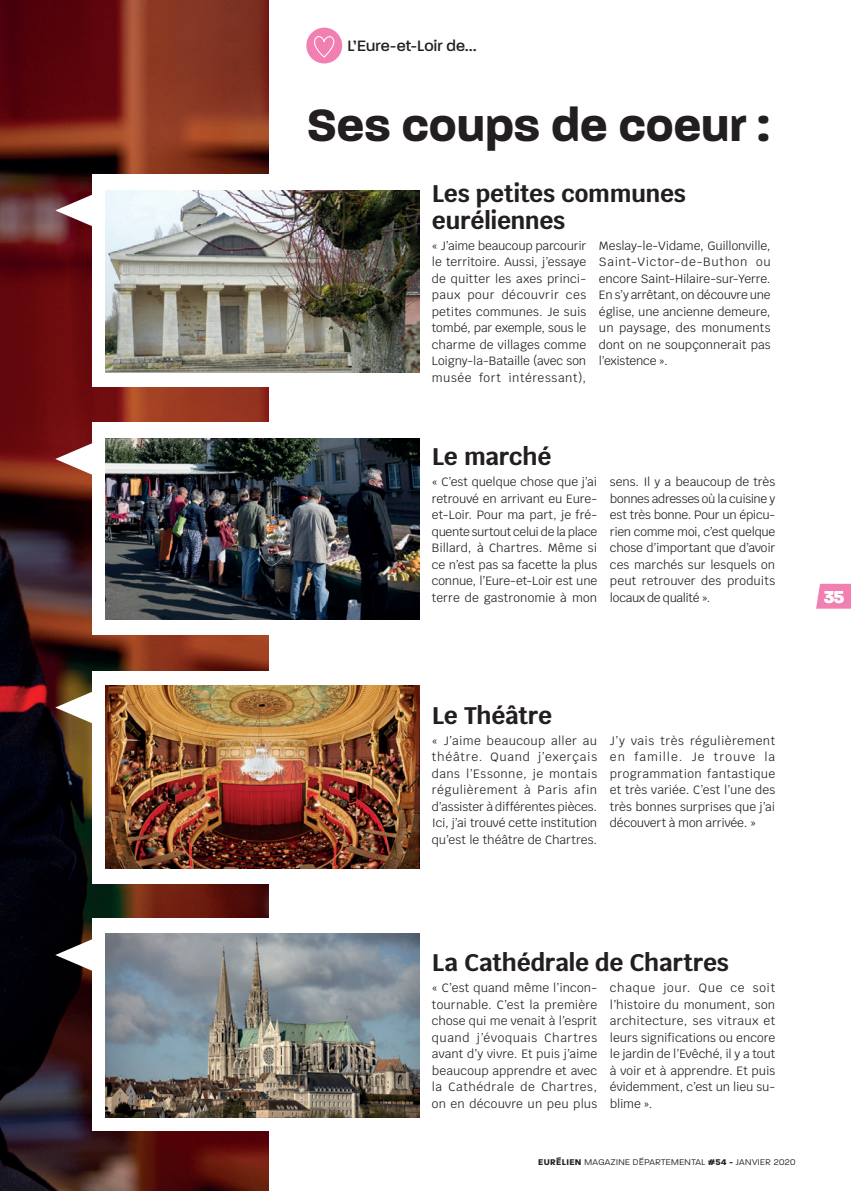
<style>
.page{position:relative;width:851px;height:1191px;background:#fff}
.page>*{position:absolute;margin:0;border:0;box-sizing:border-box;transform-origin:0 0}
.titre_3{font:700 48.9px "Paralucent";letter-spacing:-.005em;color:#231f20}
.titre_4{font:700 24px/27px "Krub";letter-spacing:-.01em;color:#231f20}
.t1{font:700 18.6px "Paralucent";color:#fff}
.marqueurs_rubrique{font:500 16.2px "Paralucent";letter-spacing:.01em;color:#231f20}
.texte{font:12px/16.5px "Krub";letter-spacing:.005em;color:#231f20;text-align:justify}
.infos_utiles{font:12px/16.5px "Krub";letter-spacing:-.005em;color:#231f20;text-align:justify}
.t2{font:300 9px "Paralucent";letter-spacing:.05em;color:#231f20}
.s1{font-weight:700}
</style>
<div class="page">
<svg style="left:816px;top:584px;width:34px;height:24px"></svg>
<img style="left:0;top:0;width:268px;height:1191px">
<div style="left:92px;top:918px;width:703px;height:213px;background:#fff"></div>
<svg style="left:55px;top:939px;width:37px;height:31px"></svg>
<div style="left:92px;top:174px;width:703px;height:213px;background:#fff"></div>
<svg style="left:55px;top:195px;width:37px;height:31px"></svg>
<div style="left:92px;top:422px;width:703px;height:213px;background:#fff"></div>
<svg style="left:55px;top:443px;width:37px;height:32px"></svg>
<img style="left:105px;top:190px;width:314px;height:182px">
<div style="left:92px;top:671px;width:703px;height:212px;background:#fff"></div>
<svg style="left:55px;top:692px;width:37px;height:31px"></svg>
<img style="left:105px;top:685px;width:314px;height:183px">
<div style="left:306px;top:28px;width:36px;height:35px;background:#f17fb1;border-radius:50%"></div>
<svg style="left:312px;top:32px;width:25px;height:26px"></svg>
<img style="left:105px;top:438px;width:314px;height:182px">
<img style="left:105px;top:933px;width:314px;height:184px">
<p class="marqueurs_rubrique" style="left:347px;top:36px;width:130px">L’Eure-et-Loir de...</p>
<p class="titre_3" style="left:306px;top:96px;width:464px">Ses coups de coeur :</p>
<p class="titre_4" style="left:432px;top:180px;width:255px">Les petites communes euréliennes</p>
<p class="texte" style="left:432px;top:237px;width:156px">« J’aime beaucoup parcourir le territoire. Aussi, j’essaye de quitter les axes princi&shy;paux pour découvrir ces petites communes. Je suis tombé, par exemple, sous le charme de villages comme Loigny-la-Bataille (avec son musée fort intéressant),</p>
<p class="texte" style="left:599px;top:237px;width:173px">Meslay-le-Vidame, Guillonville, Saint-Victor-de-Buthon ou encore Saint-Hilaire-sur-Yerre.<br>En s’y arrêtant, on découvre une église, une ancienne demeure, un paysage, des monuments dont on ne soupçonnerait pas l’existence ».</p>
<p class="titre_4" style="left:432px;top:443px;width:121px">Le marché</p>
<p class="texte" style="left:432px;top:474px;width:167px">« C’est quelque chose que j’ai retrouvé en arrivant eu Eure&shy;et-Loir. Pour ma part, je fré&shy;quente surtout celui de la place Billard, à Chartres. Même si ce n’est pas sa facette la plus connue, l’Eure-et-Loir est une terre de gastronomie à mon</p>
<p class="texte" style="left:610px;top:474px;width:167px">sens. Il y a beaucoup de très bonnes adresses où la cuisine y est très bonne. Pour un épicu&shy;rien comme moi, c’est quelque chose d’important que d’avoir ces marchés sur lesquels on peut retrouver des produits locaux de qualité ».</p>
<p class="titre_4" style="left:432px;top:702px;width:122px">Le Théâtre</p>
<p class="infos_utiles" style="left:432px;top:732px;width:167px">« J’aime beaucoup aller au théâtre. Quand j’exerçais dans l’Essonne, je montais régulièrement à Paris afin d’assister à différentes pièces.<br>Ici, j’ai trouvé cette institution qu’est le théâtre de Chartres.</p>
<p class="infos_utiles" style="left:610px;top:732px;width:167px">J’y vais très régulièrement en famille. Je trouve la programmation fantastique et très variée. C’est l’une des très bonnes surprises que j’ai découvert à mon arrivée. »</p>
<h3 class="t1" style="left:823px;top:586px;width:22px">35</h3>
<p class="titre_4" style="left:432px;top:949px;width:298px">La Cathédrale de Chartres</p>
<p class="texte" style="left:432px;top:979px;width:167px">« C’est quand même l’incon&shy;tournable. C’est la première chose qui me venait à l’esprit quand j’évoquais Chartres avant d’y vivre. Et puis j’aime beaucoup apprendre et avec la Cathédrale de Chartres, on en découvre un peu plus</p>
<p class="texte" style="left:610px;top:979px;width:167px">chaque jour. Que ce soit l’histoire du monument, son architecture, ses vitraux et leurs significations ou encore le jardin de l’Evêché, il y a tout à voir et à apprendre. Et puis évidemment, c’est un lieu su&shy;blime ».</p>
<p class="t2" style="left:538px;top:1156px;width:259px"><span class="s1">EURÉLIEN</span> MAGAZINE DÉPARTEMENTAL <span class="s1">#54 -</span> JANVIER 2020</p>
</div>
